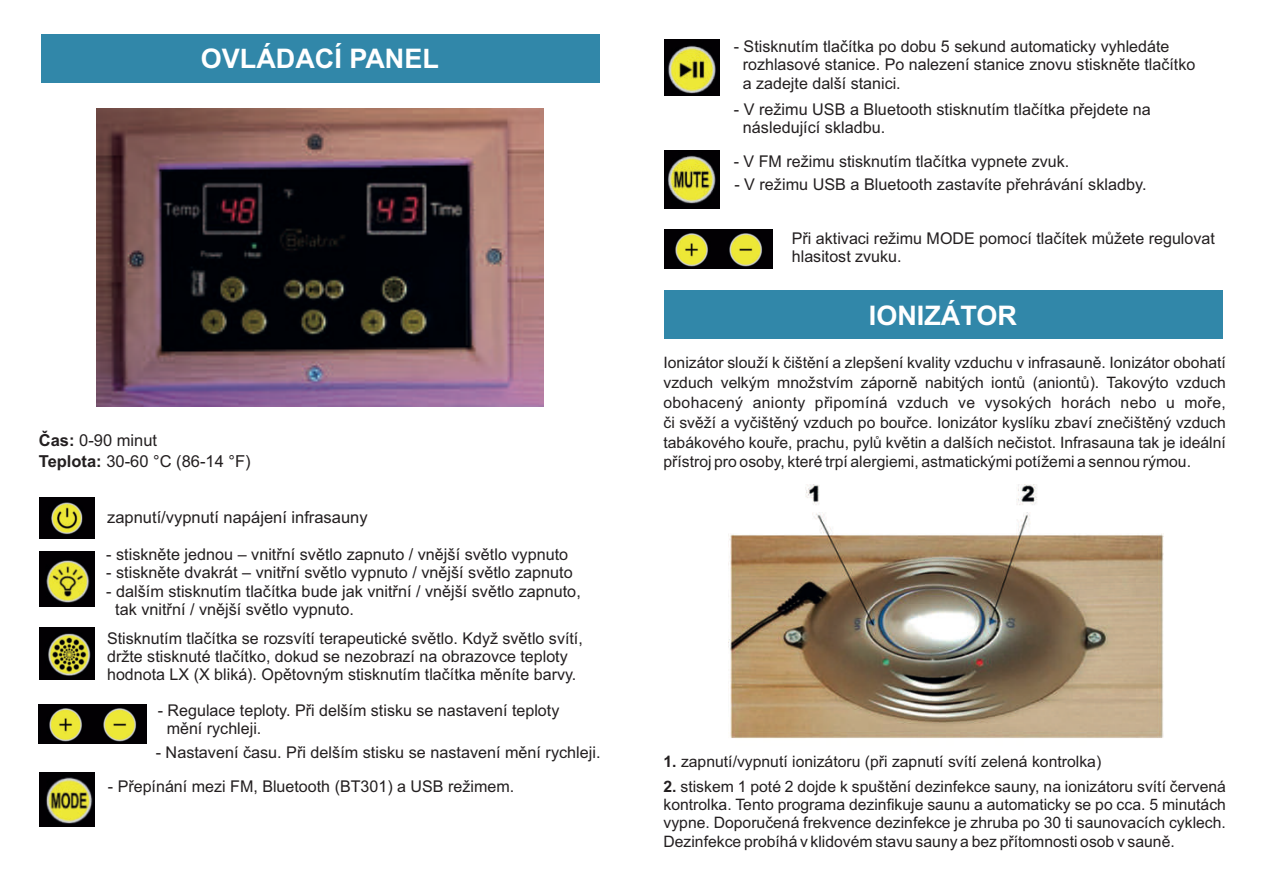
<style>
.page{position:relative;width:1263px;height:893px;background:#fff}
.page>*{position:absolute;margin:0;border:0;box-sizing:border-box;transform-origin:0 0}
.t1{font:700 27px "Arial";color:#fff}
.t2{font:16.5px/21.1px "Arial";color:#231f20}
.t3{font:16.2px/18.1px "Arial";color:#231f20}
.t4{font:15.75px/20px "Arial";color:#231f20;text-align:justify}
.s1{font-weight:700}
</style>
<div class="page">
<div style="left:41px;top:34px;width:559px;height:48px;background:#3187a9"></div>
<img style="left:97px;top:108px;width:446px;height:298px">
<img style="left:39px;top:498px;width:56px;height:40px">
<img style="left:39px;top:551px;width:56px;height:55px">
<img style="left:39px;top:627px;width:56px;height:52px">
<img style="left:39px;top:704px;width:108px;height:40px">
<img style="left:664px;top:230px;width:108px;height:39px">
<img style="left:40px;top:772px;width:55px;height:55px">
<img style="left:664px;top:40px;width:55px;height:56px">
<img style="left:664px;top:151px;width:55px;height:57px">
<div style="left:664px;top:291px;width:559px;height:48px;background:#3187a9"></div>
<img style="left:728px;top:484px;width:436px;height:255px">
<h1 class="t1" style="left:201px;top:40px;width:240px">OVLÁDACÍ PANEL</h1>
<p class="t2" style="left:39px;top:430px;width:213px"><span class="s1">Čas:</span> 0-90 minut<br><span class="s1">Teplota:</span> 30-60 °C (86-14 °F)</p>
<p class="t2" style="left:107px;top:507px;width:262px">zapnutí/vypnutí napájení infrasauny</p>
<p class="t3" style="left:106px;top:545px;width:463px">- stiskněte jednou – vnitřní světlo zapnuto / vnější světlo vypnuto</p>
<p class="t3" style="left:106px;top:564px;width:468px">- stiskněte dvakrát – vnitřní světlo vypnuto / vnější světlo zapnuto</p>
<p class="t3" style="left:115px;top:582px;width:467px;text-indent:-9px">- dalším stisknutím tlačítka bude jak vnitřní / vnější světlo zapnuto, tak vnitřní / vnější světlo vypnuto.</p>
<p class="t3" style="left:107px;top:629px;width:477px">Stisknutím tlačítka se rozsvítí terapeutické světlo. Když světlo svítí, držte stisknuté tlačítko, dokud se nezobrazí na obrazovce teploty hodnota LX (X bliká). Opětovným stisknutím tlačítka měníte barvy.</p>
<p class="t3" style="left:167px;top:701px;width:394px;text-indent:-9px">- Regulace teploty. Při delším stisku se nastavení teploty mění rychleji.</p>
<p class="t3" style="left:156px;top:743px;width:446px">- Nastavení času. Při delším stisku se nastavení mění rychleji.</p>
<p class="t3" style="left:108px;top:777px;width:408px">- Přepínání mezi FM, Bluetooth (BT301) a USB režimem.</p>
<p class="t3" style="left:743px;top:37px;width:454px;text-indent:-9px">- Stisknutím tlačítka po dobu 5 sekund automaticky vyhledáte rozhlasové stanice. Po nalezení stanice znovu stiskněte tlačítko a zadejte další stanici.</p>
<p class="t3" style="left:743px;top:100px;width:409px;text-indent:-9px">- V režimu USB a Bluetooth stisknutím tlačítka přejdete na následující skladbu.</p>
<p class="t3" style="left:734px;top:152px;width:337px">- V FM režimu stisknutím tlačítka vypnete zvuk.</p>
<p class="t3" style="left:734px;top:175px;width:414px">- V režimu USB a Bluetooth zastavíte přehrávání skladby.</p>
<p class="t3" style="left:792px;top:229px;width:424px">Při aktivaci režimu MODE pomocí tlačítek můžete regulovat hlasitost zvuku.</p>
<h1 class="t1" style="left:869px;top:296px;width:150px">IONIZÁTOR</h1>
<p class="t4" style="left:663px;top:352px;width:564px">Ionizátor slouží k čištění a zlepšení kvality vzduchu v infrasauně. Ionizátor obohatí vzduch velkým množstvím záporně nabitých iontů (aniontů). Takovýto vzduch obohacený anionty připomíná vzduch ve vysokých horách nebo u moře, či svěží a vyčištěný vzduch po bouřce. Ionizátor kyslíku zbaví znečištěný vzduch tabákového kouře, prachu, pylů květin a dalších nečistot. Infrasauna tak je ideální přístroj pro osoby, které trpí alergiemi, astmatickými potížemi a sennou rýmou.</p>
<p class="t4" style="left:663px;top:752px;width:439px"><span class="s1">1.</span> zapnutí/vypnutí ionizátoru (při zapnutí svítí zelená kontrolka)</p>
<p class="t4" style="left:663px;top:777px;width:564px;line-height:18.3px"><span class="s1">2.</span> stiskem 1 poté 2 dojde k spuštění dezinfekce sauny, na ionizátoru svítí červená kontrolka. Tento programa dezinfikuje saunu a automaticky se po cca. 5 minutách vypne. Doporučená frekvence dezinfekce je zhruba po 30 ti saunovacích cyklech.<br>Dezinfekce probíhá v klidovém stavu sauny a bez přítomnosti osob v sauně.</p>
</div>
